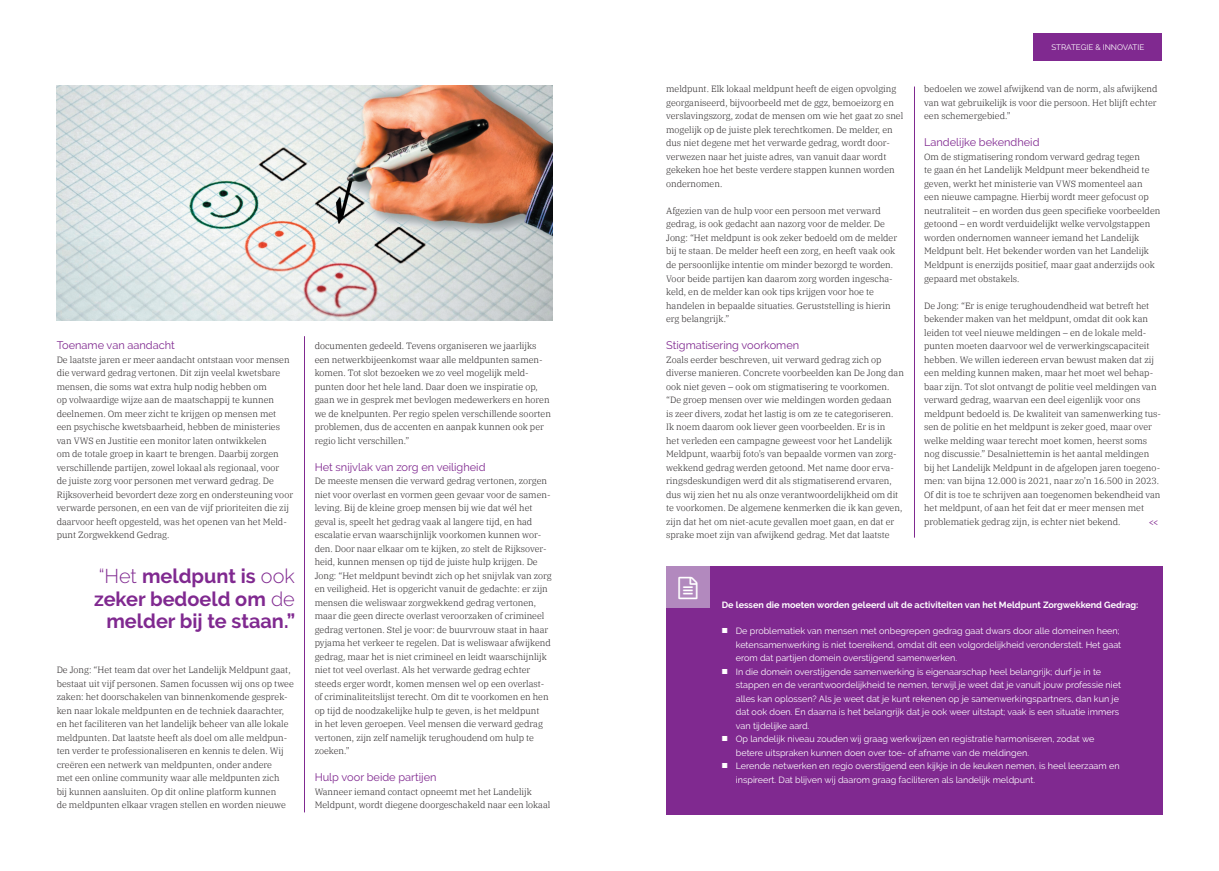
<style>
.page{position:relative;width:1219px;height:871px;background:#fff}
.page>*{position:absolute;margin:0;border:0;box-sizing:border-box;transform-origin:0 0}
.t1{font:700 19.9px/22.3px "Raleway";color:#802990;text-align:right}
.t2{font:11px "Raleway";color:#802990}
.t3{font:300 9px/13.5px "IBM Plex Serif";color:#231f20}
.t4{font:9px "Raleway";color:#fff}
.t5{font:700 9px "Raleway";color:#fff}
.t6{font:9px "Raleway";color:#802990}
.t7{font:8px "Raleway";color:#fff}
.s1{font-weight:300}
.s2{font-family:"Freight Sans Pro";font-weight:300;font-size:12px}
</style>
<div class="page">
<div style="left:1033px;top:33px;width:129px;height:27px;background:#802990"></div>
<hr style="left:914px;top:86px;width:1px;height:451px;background:#802990">
<hr style="left:304px;top:336px;width:1px;height:476px;background:#802990">
<div style="left:666px;top:566px;width:496px;height:248px;background:#802990"></div>
<div style="left:666px;top:566px;width:44px;height:41px;background:#b289be"></div>
<img style="left:57px;top:85px;width:496px;height:235px">
<p class="t2" style="left:57px;top:339px;width:120px">Toename van aandacht</p>
<p class="t3" style="left:57px;top:352px;width:238px">De laatste jaren er meer aandacht ontstaan voor mensen die verward gedrag vertonen. Dit zijn veelal kwetsbare mensen, die soms wat extra hulp nodig hebben om<br>op volwaardige wijze aan de maatschappij te kunnen deelnemen. Om meer zicht te krijgen op mensen met een psychische kwetsbaarheid, hebben de ministeries van VWS en Justitie een monitor laten ontwikkelen<br>om de totale groep in kaart te brengen. Daarbij zorgen verschillende partijen, zowel lokaal als regionaal, voor<br>de juiste zorg voor personen met verward gedrag. De Rijksoverheid bevordert deze zorg en ondersteuning voor verwarde personen, en een van de vijf prioriteiten die zij daarvoor heeft opgesteld, was het openen van het Meld&shy;punt Zorgwekkend Gedrag.</p>
<h1 class="t1" style="left:94px;top:565px;width:203px"><span class="s1">“Het</span> meldpunt is <span class="s1">ook </span>zeker bedoeld om <span class="s1">de </span>melder bij te staan.”</h1>
<p class="t3" style="left:57px;top:662px;width:239px">De Jong: “Het team dat over het Landelijk Meldpunt gaat, bestaat uit vijf personen. Samen focussen wij ons op twee zaken: het doorschakelen van binnenkomende gesprek&shy;ken naar lokale meldpunten en de techniek daarachter, en het faciliteren van het landelijk beheer van alle lokale meldpunten. Dat laatste heeft als doel om alle meldpun&shy;ten verder te professionaliseren en kennis te delen. Wij creëren een netwerk van meldpunten, onder andere<br>met een online community waar alle meldpunten zich<br>bij kunnen aansluiten. Op dit online platform kunnen<br>de meldpunten elkaar vragen stellen en worden nieuwe</p>
<p class="t3" style="left:315px;top:338px;width:238px">documenten gedeeld. Tevens organiseren we jaarlijks een netwerkbijeenkomst waar alle meldpunten samen&shy;komen. Tot slot bezoeken we zo veel mogelijk meld&shy;punten door het hele land. Daar doen we inspiratie op, gaan we in gesprek met bevlogen medewerkers en horen we de knelpunten. Per regio spelen verschillende soorten problemen, dus de accenten en aanpak kunnen ook per regio licht verschillen.”</p>
<p class="t2" style="left:315px;top:460px;width:172px">Het snijvlak van zorg en veiligheid</p>
<p class="t3" style="left:315px;top:473px;width:238px">De meeste mensen die verward gedrag vertonen, zorgen niet voor overlast en vormen geen gevaar voor de samen&shy;leving. Bij de kleine groep mensen bij wie dat wél het geval is, speelt het gedrag vaak al langere tijd, en had escalatie ervan waarschijnlijk voorkomen kunnen wor&shy;den. Door naar elkaar om te kijken, zo stelt de Rijksover&shy;heid, kunnen mensen op tijd de juiste hulp krijgen. De Jong: “Het meldpunt bevindt zich op het snijvlak van zorg en veiligheid. Het is opgericht vanuit de gedachte: er zijn mensen die weliswaar zorgwekkend gedrag vertonen, maar die geen directe overlast veroorzaken of crimineel gedrag vertonen. Stel je voor: de buurvrouw staat in haar pyjama het verkeer te regelen. Dat is weliswaar afwijkend gedrag, maar het is niet crimineel en leidt waarschijnlijk niet tot veel overlast. Als het verwarde gedrag echter steeds erger wordt, komen mensen wel op een overlast&shy;of criminaliteitslijst terecht. Om dit te voorkomen en hen op tijd de noodzakelijke hulp te geven, is het meldpunt<br>in het leven geroepen. Veel mensen die verward gedrag vertonen, zijn zelf namelijk terughoudend om hulp te zoeken.”</p>
<p class="t2" style="left:315px;top:771px;width:123px">Hulp voor beide partijen</p>
<p class="t3" style="left:315px;top:784px;width:237px">Wanneer iemand contact opneemt met het Landelijk<br>Meldpunt, wordt diegene doorgeschakeld naar een lokaal</p>
<p class="t3" style="left:666px;top:82px;width:239px">meldpunt. Elk lokaal meldpunt heeft de eigen opvolging georganiseerd, bijvoorbeeld met de ggz, bemoeizorg en verslavingszorg, zodat de mensen om wie het gaat zo snel mogelijk op de juiste plek terechtkomen. De melder, en dus niet degene met het verwarde gedrag, wordt door&shy;verwezen naar het juiste adres, van vanuit daar wordt gekeken hoe het beste verdere stappen kunnen worden ondernomen.</p>
<p class="t3" style="left:666px;top:203px;width:232px">Afgezien van de hulp voor een persoon met verward gedrag, is ook gedacht aan nazorg voor de melder. De Jong: “Het meldpunt is ook zeker bedoeld om de melder bij te staan. De melder heeft een zorg, en heeft vaak ook de persoonlijke intentie om minder bezorgd te worden.<br>Voor beide partijen kan daarom zorg worden ingescha&shy;keld, en de melder kan ook tips krijgen voor hoe te handelen in bepaalde situaties. Geruststelling is hierin erg belangrijk.”</p>
<p class="t2" style="left:666px;top:339px;width:135px">Stigmatisering voorkomen</p>
<p class="t3" style="left:666px;top:352px;width:239px">Zoals eerder beschreven, uit verward gedrag zich op diverse manieren. Concrete voorbeelden kan De Jong dan ook niet geven – ook om stigmatisering te voorkomen. “De groep mensen over wie meldingen worden gedaan<br>is zeer divers, zodat het lastig is om ze te categoriseren.<br>Ik noem daarom ook liever geen voorbeelden. Er is in<br>het verleden een campagne geweest voor het Landelijk Meldpunt, waarbij foto’s van bepaalde vormen van zorg&shy;wekkend gedrag werden getoond. Met name door erva&shy;ringsdeskundigen werd dit als stigmatiserend ervaren, dus wij zien het nu als onze verantwoordelijkheid om dit te voorkomen. De algemene kenmerken die ik kan geven, zijn dat het om niet-acute gevallen moet gaan, en dat er sprake moet zijn van afwijkend gedrag. Met dat laatste</p>
<p class="t7" style="left:1051px;top:43px;width:94px">STRATEGIE &amp; INNOVATIE</p>
<p class="t3" style="left:924px;top:82px;width:235px;text-align:justify">bedoelen we zowel afwijkend van de norm, als afwijkend van wat gebruikelijk is voor die persoon. Het blijft echter een schemergebied.”</p>
<p class="t2" style="left:924px;top:136px;width:117px">Landelijke bekendheid</p>
<p class="t3" style="left:924px;top:149px;width:238px">Om de stigmatisering rondom verward gedrag tegen<br>te gaan én het Landelijk Meldpunt meer bekendheid te geven, werkt het ministerie van VWS momenteel aan<br>een nieuwe campagne. Hierbij wordt meer gefocust op neutraliteit – en worden dus geen specifieke voorbeelden getoond – en wordt verduidelijkt welke vervolgstappen worden ondernomen wanneer iemand het Landelijk Meldpunt belt. Het bekender worden van het Landelijk Meldpunt is enerzijds positief, maar gaat anderzijds ook gepaard met obstakels.</p>
<p class="t3" style="left:924px;top:298px;width:238px">De Jong: “Er is enige terughoudendheid wat betreft het bekender maken van het meldpunt, omdat dit ook kan leiden tot veel nieuwe meldingen – en de lokale meld&shy;punten moeten daarvoor wel de verwerkingscapaciteit hebben. We willen iedereen ervan bewust maken dat zij een melding kunnen maken, maar het moet wel behap&shy;baar zijn. Tot slot ontvangt de politie veel meldingen van verward gedrag, waarvan een deel eigenlijk voor ons meldpunt bedoeld is. De kwaliteit van samenwerking tus&shy;sen de politie en het meldpunt is zeker goed, maar over welke melding waar terecht moet komen, heerst soms nog discussie.” Desalniettemin is het aantal meldingen bij het Landelijk Meldpunt in de afgelopen jaren toegeno&shy;men: van bijna 12.000 is 2021, naar zo’n 16.500 in 2023.<br>Of dit is toe te schrijven aan toegenomen bekendheid van het meldpunt, of aan het feit dat er meer mensen met problematiek gedrag zijn, is echter niet bekend.</p>
<p class="t6" style="left:1149px;top:516px;width:10px">&lt;&lt;</p>
<p class="t5" style="left:722px;top:599px;width:418px">De lessen die moeten worden geleerd uit de activiteiten van het Meldpunt Zorgwekkend Gedrag:</p>
<p class="t4" style="left:722px;top:625px;width:399px"><span class="s2">P</span> De problematiek van mensen met onbegrepen gedrag gaat dwars door alle domeinen heen;</p>
<p class="t4" style="left:736px;top:639px;width:387px">ketensamenwerking is niet toereikend, omdat dit een volgordelijkheid veronderstelt. Het gaat</p>
<p class="t4" style="left:736px;top:652px;width:223px">erom dat partijen domein overstijgend samenwerken.</p>
<p class="t4" style="left:722px;top:666px;width:381px"><span class="s2">P</span> In die domein overstijgende samenwerking is eigenaarschap heel belangrijk; durf je in te</p>
<p class="t4" style="left:736px;top:679px;width:387px">stappen en de verantwoordelijkheid te nemen, terwijl je weet dat je vanuit jouw professie niet</p>
<p class="t4" style="left:736px;top:693px;width:385px">alles kan oplossen? Als je weet dat je kunt rekenen op je samenwerkingspartners, dan kun je</p>
<p class="t4" style="left:736px;top:706px;width:385px">dat ook doen. En daarna is het belangrijk dat je ook weer uitstapt; vaak is een situatie immers</p>
<p class="t4" style="left:736px;top:720px;width:75px">van tijdelijke aard.</p>
<p class="t4" style="left:722px;top:733px;width:374px"><span class="s2">P</span> Op landelijk niveau zouden wij graag werkwijzen en registratie harmoniseren, zodat we</p>
<p class="t4" style="left:736px;top:747px;width:295px">betere uitspraken kunnen doen over toe- of afname van de meldingen.</p>
<p class="t4" style="left:722px;top:760px;width:399px"><span class="s2">P</span> Lerende netwerken en regio overstijgend een kijkje in de keuken nemen, is heel leerzaam en</p>
<p class="t4" style="left:736px;top:774px;width:301px">inspireert. Dat blijven wij daarom graag faciliteren als landelijk meldpunt.</p>
</div>
